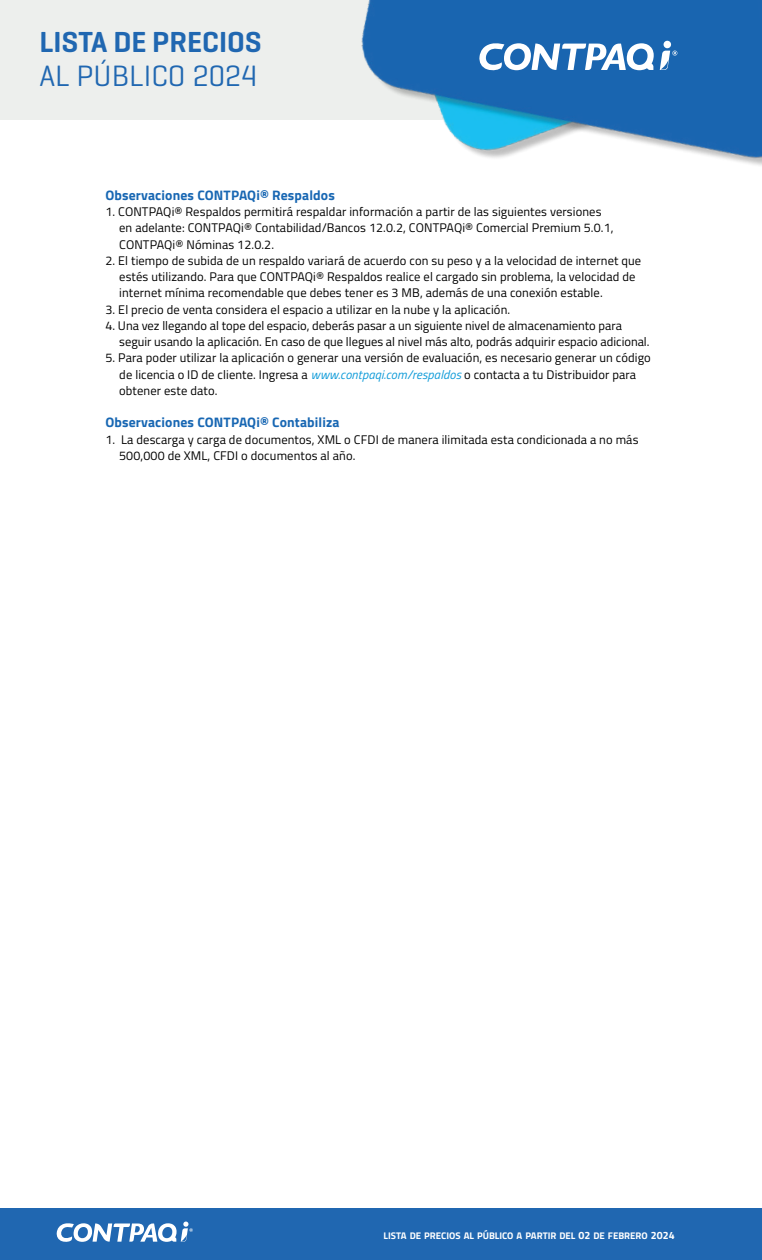
<style>
.page{position:relative;width:762px;height:1260px;background:#fff}
.page>*{position:absolute;margin:0;border:0;box-sizing:border-box;transform-origin:0 0}
.t1{font:30px "Geogrotesque";color:#2067b1}
.t2{font:600 29.5px "Geogrotesque";color:#2067b1}
.t3{font:700 13.75px "Titillium Web";letter-spacing:.01em;color:#1867b3}
.t4{font:12.5px/16.2px "Titillium Web";letter-spacing:.01em;color:#000001}
.t5{font:700 9.62px "Titillium Web";color:#fff}
.s1{font-style:italic;color:#119cd9}
.s2{font-size:10.62px}
</style>
<div class="page">
<div style="left:0;top:1208px;width:762px;height:52px;background:#2067b1"></div>
<svg style="left:56px;top:1222px;width:137px;height:20px"></svg>
<div style="left:0;top:0;width:760px;height:120px;background:#edefed"></div>
<img style="left:361px;top:0;width:401px;height:166px">
<div style="left:663px;top:41px;width:8px;height:7px;background:#fff;border-radius:50%"></div>
<svg style="left:660px;top:51px;width:17px;height:19px"></svg>
<svg style="left:479px;top:42px;width:175px;height:29px;background:#85add5"></svg>
<h2 class="t2" style="left:39px;top:23px;width:224px">LISTA DE PRECIOS</h2>
<h1 class="t1" style="left:39px;top:57px;width:220px">AL PÚBLICO 2024</h1>
<p class="t3" style="left:105px;top:185px;width:231px">Observaciones CONTPAQi® Respaldos</p>
<p class="t4" style="left:119px;top:203px;width:496px;text-indent:-14px">1. CONTPAQi® Respaldos permitirá respaldar información a partir de las siguientes versiones en adelante: CONTPAQi® Contabilidad/Bancos 12.0.2, CONTPAQi® Comercial Premium 5.0.1,<br>CONTPAQi® Nóminas 12.0.2.</p>
<p class="t4" style="left:119px;top:252px;width:523px;text-indent:-14px">2. El tiempo de subida de un respaldo variará de acuerdo con su peso y a la velocidad de internet que estés utilizando. Para que CONTPAQi® Respaldos realice el cargado sin problema, la velocidad de internet mínima recomendable que debes tener es 3 MB, además de una conexión estable.</p>
<p class="t4" style="left:105px;top:300px;width:406px">3. El precio de venta considera el espacio a utilizar en la nube y la aplicación.</p>
<p class="t4" style="left:119px;top:317px;width:532px;text-indent:-14px">4. Una vez llegando al tope del espacio, deberás pasar a un siguiente nivel de almacenamiento para seguir usando la aplicación. En caso de que llegues al nivel más alto, podrás adquirir espacio adicional.</p>
<p class="t4" style="left:119px;top:349px;width:533px;text-indent:-14px">5. Para poder utilizar la aplicación o generar una versión de evaluación, es necesario generar un código de licencia o ID de cliente. Ingresa a <span class="s1">www.contpaqi.com/respaldos</span> o contacta a tu Distribuidor para obtener este dato.</p>
<p class="t3" style="left:105px;top:412px;width:235px">Observaciones CONTPAQi® Contabiliza</p>
<p class="t4" style="left:119px;top:430px;width:521px;text-indent:-14px">1. La descarga y carga de documentos, XML o CFDI de manera ilimitada esta condicionada a no más<br>500,000 de XML, CFDI o documentos al año.</p>
<p class="t5" style="left:384px;top:1228px;width:292px">LISTA DE PRECIOS AL PÚBLICO A PARTIR DEL <span class="s2">02</span> DE FEBRERO <span class="s2">2024</span></p>
</div>
